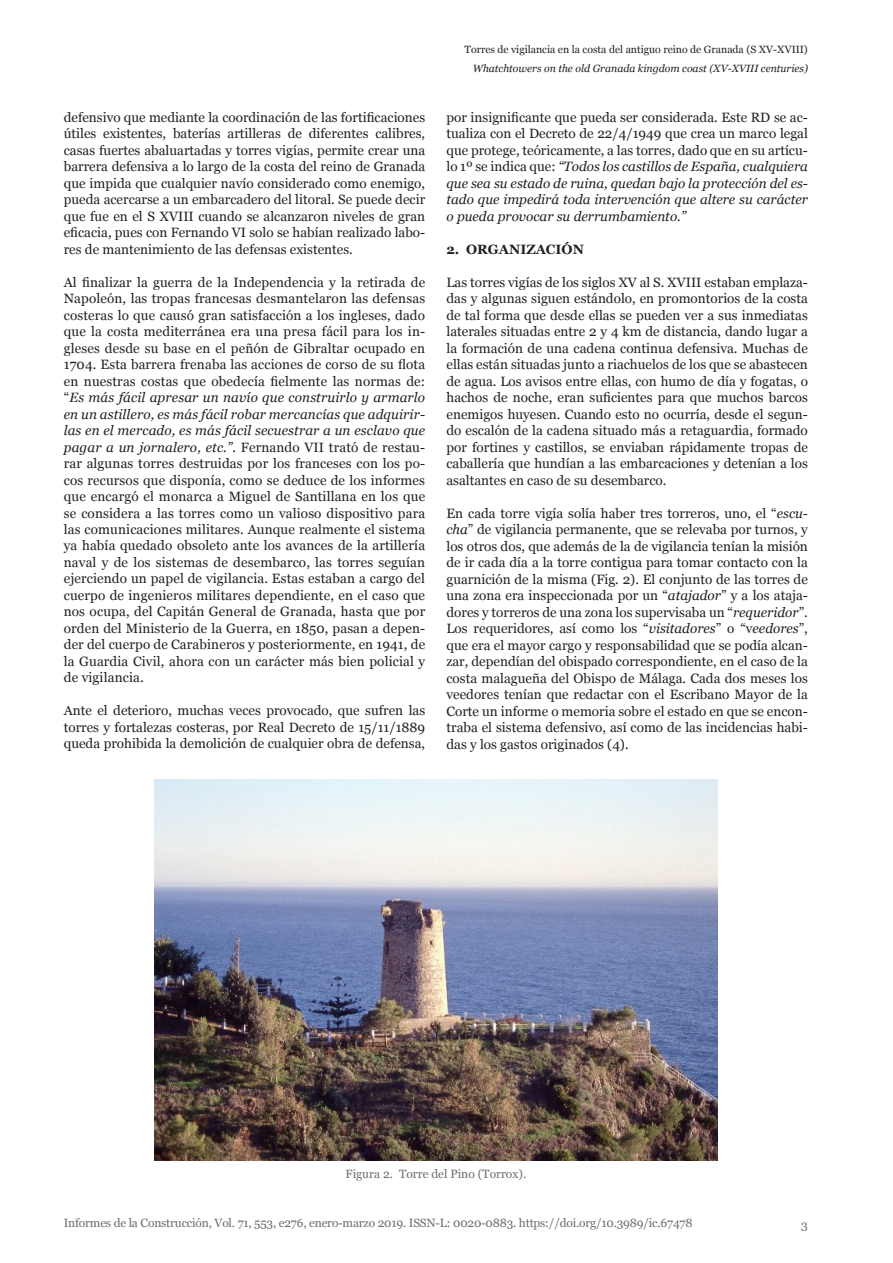
<style>
.page{position:relative;width:893px;height:1263px;background:#fff}
.page>*{position:absolute;margin:0;border:0;box-sizing:border-box;transform-origin:0 0}
.t1{font:13.5px/16.5px "Georgia";color:#231f20;text-align:justify}
.t2{font:700 13.5px "Georgia";color:#231f20}
.t3{font:12px "Georgia";letter-spacing:-.015em;color:#6c6d70}
.t4{font:10.5px "Georgia";color:#231f20}
.t5{font:italic 10.5px "Georgia";color:#231f20}
.s1{font-style:italic}
</style>
<div class="page">
<img style="left:154px;top:779px;width:564px;height:381px">
<p class="t1" style="left:64px;top:109px;width:363px">defensivo que mediante la coordinación de las fortificaciones útiles existentes, baterías artilleras de diferentes calibres, casas fuertes abaluartadas y torres vigías, permite crear una barrera defensiva a lo largo de la costa del reino de Granada que impida que cualquier navío considerado como enemigo, pueda acercarse a un embarcadero del litoral. Se puede decir que fue en el S XVIII cuando se alcanzaron niveles de gran eficacia, pues con Fernando VI solo se habían realizado labo&shy;res de mantenimiento de las defensas existentes.</p>
<p class="t1" style="left:64px;top:274px;width:363px">Al finalizar la guerra de la Independencia y la retirada de Napoleón, las tropas francesas desmantelaron las defensas costeras lo que causó gran satisfacción a los ingleses, dado que la costa mediterránea era una presa fácil para los in&shy;gleses desde su base en el peñón de Gibraltar ocupado en 1704. Esta barrera frenaba las acciones de corso de su flota en nuestras costas que obedecía fielmente las normas de: “<span class="s1">Es más fácil apresar un navío que construirlo y armarlo en un astillero, es más fácil robar mercancías que adquirir&shy;las en el mercado, es más fácil secuestrar a un esclavo que pagar a un jornalero, etc.”.</span> Fernando VII trató de restau&shy;rar algunas torres destruidas por los franceses con los po&shy;cos recursos que disponía, como se deduce de los informes que encargó el monarca a Miguel de Santillana en los que se considera a las torres como un valioso dispositivo para las comunicaciones militares. Aunque realmente el sistema ya había quedado obsoleto ante los avances de la artillería naval y de los sistemas de desembarco, las torres seguían ejerciendo un papel de vigilancia. Estas estaban a cargo del cuerpo de ingenieros militares dependiente, en el caso que nos ocupa, del Capitán General de Granada, hasta que por orden del Ministerio de la Guerra, en 1850, pasan a depen&shy;der del cuerpo de Carabineros y posteriormente, en 1941, de la Guardia Civil, ahora con un carácter más bien policial y de vigilancia.</p>
<p class="t1" style="left:64px;top:702px;width:363px">Ante el deterioro, muchas veces provocado, que sufren las torres y fortalezas costeras, por Real Decreto de 15/11/1889 queda prohibida la demolición de cualquier obra de defensa,</p>
<p class="t4" style="left:465px;top:43px;width:345px">Torres de vigilancia en la costa del antiguo reino de Granada (S XV-XVIII)</p>
<p class="t5" style="left:473px;top:63px;width:337px">Whatchtowers on the old Granada kingdom coast (XV-XVIII centuries)</p>
<p class="t1" style="left:446px;top:109px;width:363px">por insignificante que pueda ser considerada. Este RD se ac&shy;tualiza con el Decreto de 22/4/1949 que crea un marco legal que protege, teóricamente, a las torres, dado que en su artícu&shy;lo 1º se indica que: <span class="s1">“Todos los castillos de España, cualquiera que sea su estado de ruina, quedan bajo la protección del es&shy;tado que impedirá toda intervención que altere su carácter o pueda provocar su derrumbamiento.”</span></p>
<p class="t2" style="left:446px;top:241px;width:139px">2. ORGANIZACIÓN</p>
<p class="t1" style="left:446px;top:274px;width:363px">Las torres vigías de los siglos XV al S. XVIII estaban emplaza&shy;das y algunas siguen estándolo, en promontorios de la costa de tal forma que desde ellas se pueden ver a sus inmediatas laterales situadas entre 2 y 4 km de distancia, dando lugar a la formación de una cadena continua defensiva. Muchas de ellas están situadas junto a riachuelos de los que se abastecen de agua. Los avisos entre ellas, con humo de día y fogatas, o hachos de noche, eran suficientes para que muchos barcos enemigos huyesen. Cuando esto no ocurría, desde el segun&shy;do escalón de la cadena situado más a retaguardia, formado por fortines y castillos, se enviaban rápidamente tropas de caballería que hundían a las embarcaciones y detenían a los asaltantes en caso de su desembarco.</p>
<p class="t1" style="left:446px;top:505px;width:363px">En cada torre vigía solía haber tres torreros, uno, el “<span class="s1">escu&shy;cha</span>” de vigilancia permanente, que se relevaba por turnos, y los otros dos, que además de la de vigilancia tenían la misión de ir cada día a la torre contigua para tomar contacto con la guarnición de la misma (Fig. 2). El conjunto de las torres de una zona era inspeccionada por un “<span class="s1">atajador</span>” y a los ataja&shy;dores y torreros de una zona los supervisaba un “<span class="s1">requeridor</span>”.<br>Los requeridores, así como los “<span class="s1">visitadores</span>” o “v<span class="s1">eedores</span>”, que era el mayor cargo y responsabilidad que se podía alcan&shy;zar, dependían del obispado correspondiente, en el caso de la costa malagueña del Obispo de Málaga. Cada dos meses los veedores tenían que redactar con el Escribano Mayor de la Corte un informe o memoria sobre el estado en que se encon&shy;traba el sistema defensivo, así como de las incidencias habi&shy;das y los gastos originados (4).</p>
<p class="t3" style="left:345px;top:1167px;width:182px">Figura 2. Torre del Pino (Torrox).</p>
<p class="t3" style="left:64px;top:1216px;width:630px">Informes de la Construcción, Vol. 71, 553, e276, enero-marzo 2019. ISSN-L: 0020-0883. https://doi.org/10.3989/ic.67478</p>
<p class="t3" style="left:801px;top:1218px;width:8px">3</p>
</div>
